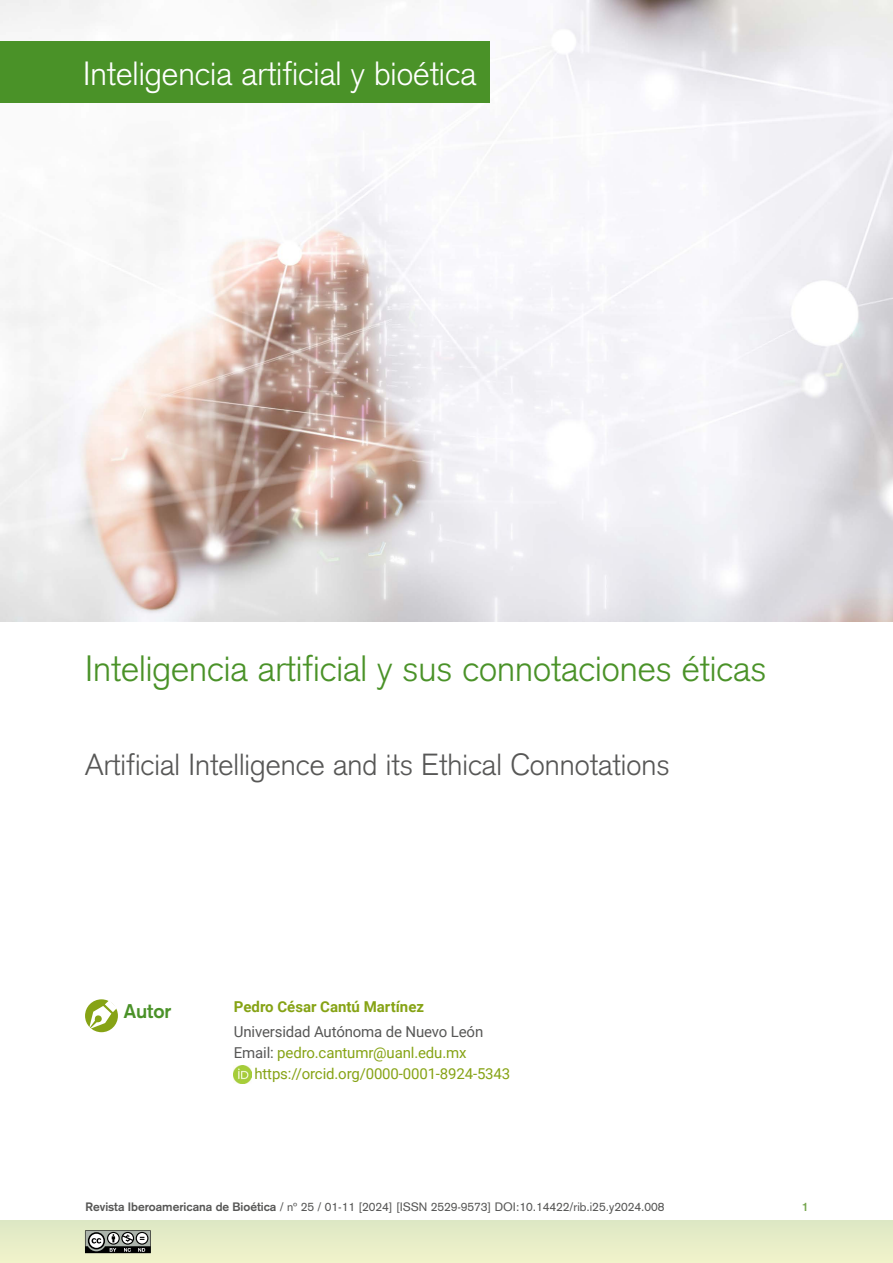
<style>
.page{position:relative;width:893px;height:1263px;background:#fff}
.page>*{position:absolute;margin:0;border:0;box-sizing:border-box;transform-origin:0 0}
.t1{font:300 36px "Akzidenz Grotesk";color:#4a9228}
.t2{font:300 33px "Akzidenz Grotesk";color:#fff}
.t3{font:300 30px "Akzidenz Grotesk";color:#575756}
.t4{font:700 19.5px "Akzidenz Grotesk";color:#4a9228}
.t5{font:15px/21px "Roboto";letter-spacing:-.01em;color:#575756}
.t6{font:15px "Roboto";letter-spacing:-.01em;color:#86a315}
.t7{font:700 15px "Roboto";color:#86a315}
.t8{font:12px "Akzidenz Grotesk";color:#575756}
.t9{font:700 12px "Akzidenz Grotesk";color:#74a54c}
.s1{color:#86a315}
.s2{font-weight:700}
</style>
<div class="page">
<div style="left:0;top:1220px;width:893px;height:43px;background:#e7edc8"></div>
<img style="left:234px;top:1066px;width:18px;height:17px">
<img style="left:0;top:0;width:893px;height:621px">
<div style="left:85px;top:999px;width:33px;height:33px;background:#86a315;border-radius:50%"></div>
<svg style="left:89px;top:1000px;width:28px;height:29px"></svg>
<svg style="left:85px;top:1230px;width:66px;height:23px;background:#737573"></svg>
<div style="left:0;top:41px;width:489px;height:62px;background:#4a9228"></div>
<h2 class="t2" style="left:83px;top:54px;width:395px">Inteligencia artificial y bioética</h2>
<h1 class="t1" style="left:85px;top:648px;width:683px">Inteligencia artificial y sus connotaciones éticas</h1>
<h3 class="t3" style="left:85px;top:747px;width:586px">Artificial Intelligence and its Ethical Connotations</h3>
<h3 class="t4" style="left:124px;top:999px;width:49px">Autor</h3>
<p class="t7" style="left:234px;top:996px;width:192px">Pedro César Cantú Martínez</p>
<p class="t5" style="left:234px;top:1020px;width:251px">Universidad Autónoma de Nuevo León<br>Email: <span class="s1">pedro.cantumr@uanl.edu.mx</span></p>
<p class="t6" style="left:254px;top:1063px;width:257px">https://orcid.org/0000-0001-8924-5343</p>
<p class="t8" style="left:86px;top:1199px;width:580px"><span class="s2">Revista Iberoamericana de Bioética</span> / nº 25 / 01-11 [2024] [ISSN 2529-9573] DOI:10.14422/rib.i25.y2024.008</p>
<p class="t9" style="left:802px;top:1199px;width:8px">1</p>
</div>
